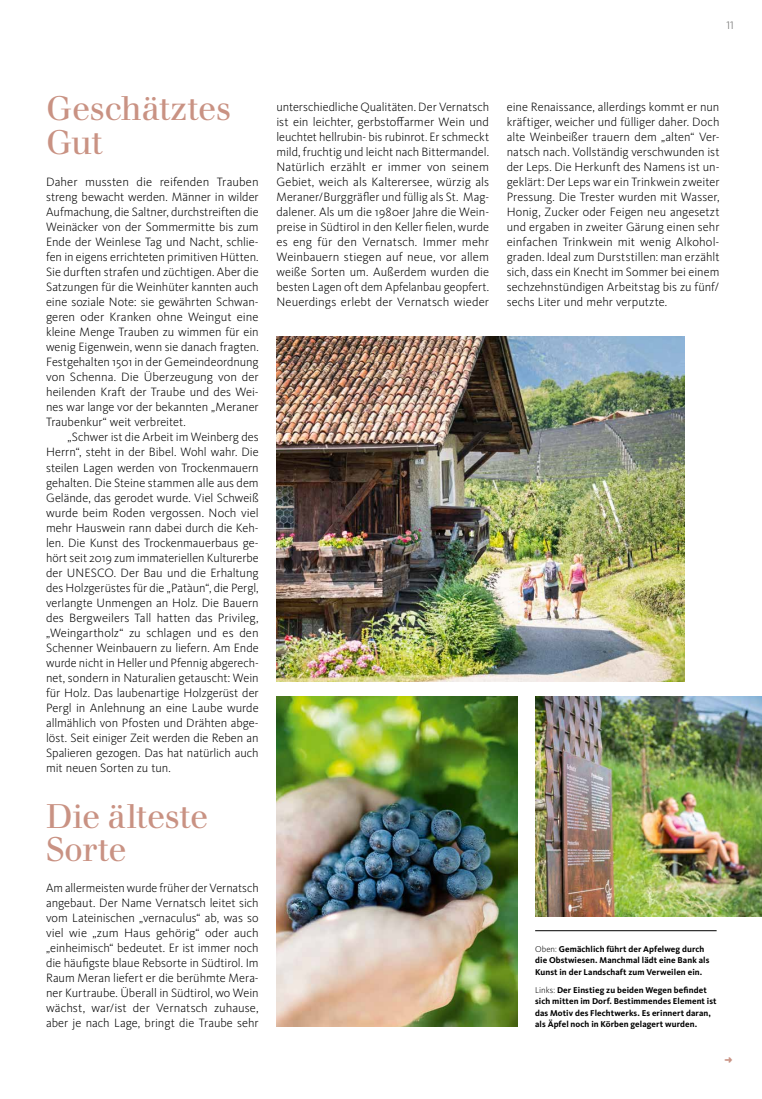
<style>
.page{position:relative;width:762px;height:1099px;background:#fff}
.page>*{position:absolute;margin:0;border:0;box-sizing:border-box;transform-origin:0 0}
.t1{font:33.75px/33.8px "Walbaum";letter-spacing:-.005em;color:#c99283}
.t2{font:300 12.5px/15px "Kievit OT";color:#000;text-align:justify}
.t3{font:300 11.25px "Kievit OT";color:#636362}
.t4{font:700 8.75px/11.2px "Kievit OT";letter-spacing:.01em;color:#000}
.s1{font-weight:300}
</style>
<div class="page">
<img style="left:276px;top:696px;width:241px;height:330px">
<img style="left:535px;top:696px;width:227px;height:220px">
<hr style="left:535px;top:930px;width:181px;height:1px;background:#000">
<img style="left:276px;top:336px;width:408px;height:345px">
<p class="t3" style="left:726px;top:19px;width:9px">11</p>
<h1 class="t1" style="left:46px;top:92px;width:187px">Geschätztes<br>Gut</h1>
<p class="t2" style="left:46px;top:175px;width:214px">Daher mussten die reifenden Trauben streng bewacht werden. Männer in wilder Aufmachung, die Saltner, durchstreiften die Weinäcker von der Sommermitte bis zum Ende der Weinlese Tag und Nacht, schlie&shy;fen in eigens errichteten primitiven Hütten.<br>Sie durften strafen und züchtigen. Aber die Satzungen für die Weinhüter kannten auch eine soziale Note: sie gewährten Schwan&shy;geren oder Kranken ohne Weingut eine kleine Menge Trauben zu wimmen für ein wenig Eigenwein, wenn sie danach fragten.<br>Festgehalten 1501 in der Gemeindeordnung von Schenna. Die Überzeugung von der heilenden Kraft der Traube und des Wei&shy;nes war lange vor der bekannten „Meraner Traubenkur“ weit verbreitet.</p>
<p class="t2" style="left:46px;top:430px;width:214px;text-indent:21px">„Schwer ist die Arbeit im Weinberg des Herrn“, steht in der Bibel. Wohl wahr. Die steilen Lagen werden von Trockenmauern gehalten. Die Steine stammen alle aus dem Gelände, das gerodet wurde. Viel Schweiß wurde beim Roden vergossen. Noch viel mehr Hauswein rann dabei durch die Keh&shy;len. Die Kunst des Trockenmauerbaus ge&shy;hört seit 2019 zum immateriellen Kulturerbe der UNESCO. Der Bau und die Erhaltung des Holzgerüstes für die „Patàun“, die Pergl, verlangte Unmengen an Holz. Die Bauern des Bergweilers Tall hatten das Privileg, „Weingartholz“ zu schlagen und es den Schenner Weinbauern zu liefern. Am Ende wurde nicht in Heller und Pfennig abgerech&shy;net, sondern in Naturalien getauscht: Wein für Holz. Das laubenartige Holzgerüst der Pergl in Anlehnung an eine Laube wurde allmählich von Pfosten und Drähten abge&shy;löst. Seit einiger Zeit werden die Reben an Spalieren gezogen. Das hat natürlich auch mit neuen Sorten zu tun.</p>
<h1 class="t1" style="left:46px;top:799px;width:163px">Die älteste<br>Sorte</h1>
<p class="t2" style="left:46px;top:880px;width:214px">Am allermeisten wurde früher der Vernatsch angebaut. Der Name Vernatsch leitet sich vom Lateinischen „vernaculus“ ab, was so viel wie „zum Haus gehörig“ oder auch „einheimisch“ bedeutet. Er ist immer noch die häufigste blaue Rebsorte in Südtirol. Im Raum Meran liefert er die berühmte Mera&shy;ner Kurtraube. Überall in Südtirol, wo Wein wächst, war/ist der Vernatsch zuhause, aber je nach Lage, bringt die Traube sehr</p>
<p class="t2" style="left:276px;top:100px;width:214px">unterschiedliche Qualitäten. Der Vernatsch ist ein leichter, gerbstoffarmer Wein und leuchtet hellrubin- bis rubinrot. Er schmeckt mild, fruchtig und leicht nach Bittermandel.<br>Natürlich erzählt er immer von seinem Gebiet, weich als Kalterersee, würzig als Meraner/Burggräfler und füllig als St. Mag&shy;dalener. Als um die 1980er Jahre die Wein&shy;preise in Südtirol in den Keller fielen, wurde es eng für den Vernatsch. Immer mehr Weinbauern stiegen auf neue, vor allem weiße Sorten um. Außerdem wurden die besten Lagen oft dem Apfelanbau geopfert.<br>Neuerdings erlebt der Vernatsch wieder</p>
<p class="t2" style="left:507px;top:100px;width:214px">eine Renaissance, allerdings kommt er nun kräftiger, weicher und fülliger daher. Doch alte Weinbeißer trauern dem „alten“ Ver&shy;natsch nach. Vollständig verschwunden ist der Leps. Die Herkunft des Namens ist un&shy;geklärt: Der Leps war ein Trinkwein zweiter Pressung. Die Trester wurden mit Wasser, Honig, Zucker oder Feigen neu angesetzt und ergaben in zweiter Gärung einen sehr einfachen Trinkwein mit wenig Alkohol&shy;graden. Ideal zum Durststillen: man erzählt sich, dass ein Knecht im Sommer bei einem sechzehnstündigen Arbeitstag bis zu fünf/ sechs Liter und mehr verputzte.</p>
<p class="t4" style="left:535px;top:943px;width:176px"><span class="s1">Oben:</span> Gemächlich führt der Apfelweg durch die Obstwiesen. Manchmal lädt eine Bank als<br>Kunst in der Landschaft zum Verweilen ein.</p>
<p class="t4" style="left:535px;top:984px;width:183px"><span class="s1">Links:</span> Der Einstieg zu beiden Wegen befindet sich mitten im Dorf. Bestimmendes Element ist das Motiv des Flechtwerks. Es erinnert daran, als Äpfel noch in Körben gelagert wurden.</p>
</div>
